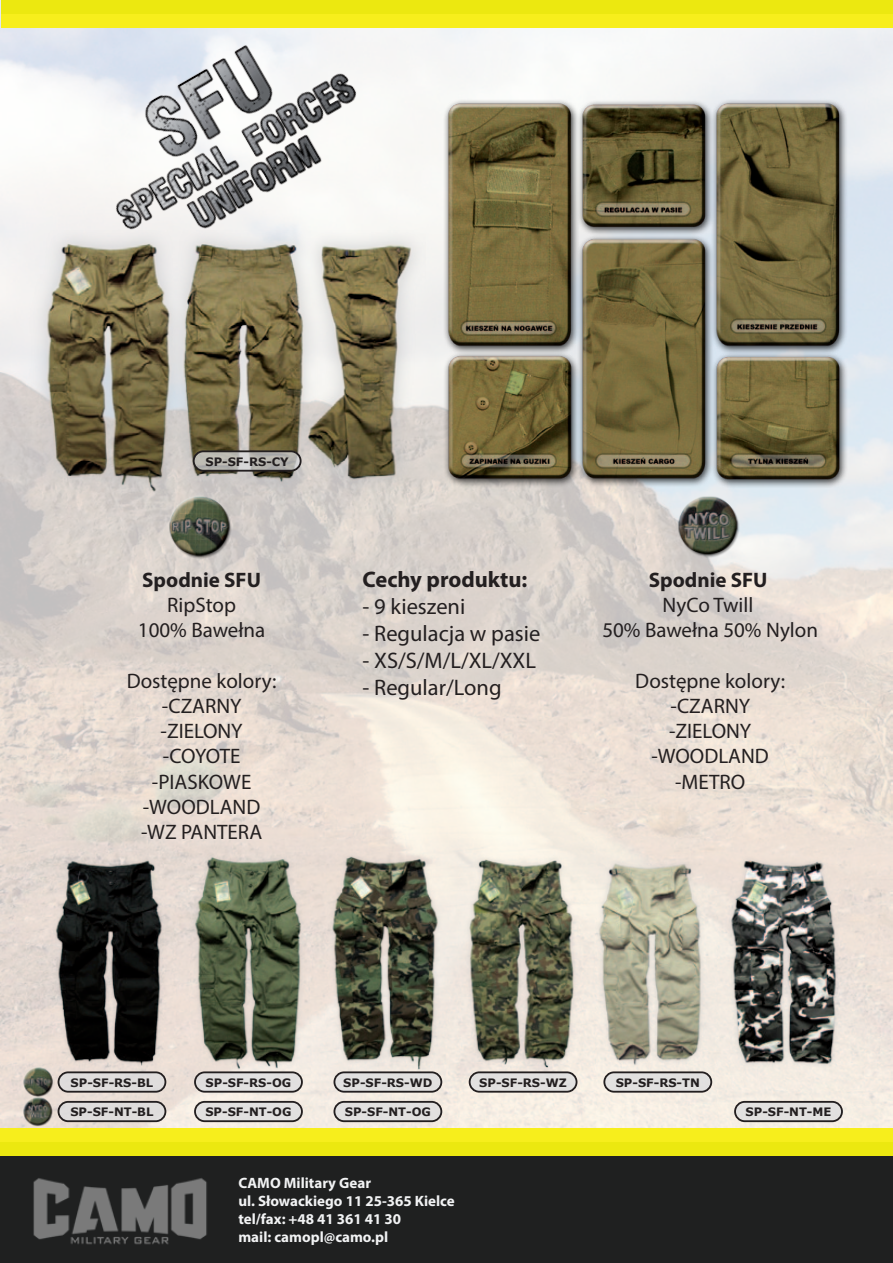
<style>
.page{position:relative;width:893px;height:1263px;background:#fff}
.page>*{position:absolute;margin:0;border:0;box-sizing:border-box;transform-origin:0 0}
.t1{font:22.5px "Myriad Pro";color:#231f20}
.t2{font:700 22.5px "Myriad Pro";color:#231f20}
.t3{font:21px/25.2px "Myriad Pro";color:#231f20;text-align:center}
.t4{font:700 21px "Myriad Pro";color:#231f20}
.t5{font:700 15px/18px "Myriad Pro";color:#f2f3f4}
.t6{font:700 11.55px "Verdana";color:#231f20}
</style>
<div class="page">
<img style="left:0;top:0;width:893px;height:1128px">
<img style="left:426px;top:83px;width:440px;height:419px">
<img style="left:29px;top:306px;width:397px;height:195px">
<img style="left:671px;top:490px;width:72px;height:72px">
<img style="left:163px;top:490px;width:72px;height:72px">
<img style="left:41px;top:846px;width:136px;height:234px">
<img style="left:180px;top:846px;width:402px;height:234px">
<img style="left:582px;top:846px;width:134px;height:235px">
<img style="left:716px;top:846px;width:136px;height:235px">
<img style="left:20px;top:1098px;width:34px;height:30px">
<img style="left:20px;top:1064px;width:34px;height:34px">
<img style="left:6px;top:28px;width:443px;height:278px">
<div style="left:1px;top:0;width:892px;height:28px;background:#f7ee1c"></div>
<div style="left:1px;top:0;width:892px;height:14px;background:#ece810"></div>
<div style="left:0;top:1128px;width:893px;height:28px;background:#f7ee1c"></div>
<div style="left:0;top:1142px;width:893px;height:14px;background:#ece810"></div>
<div style="left:0;top:1156px;width:893px;height:107px;background:#1f2020"></div>
<img style="left:26px;top:1123px;width:190px;height:122px">
<div style="left:59px;top:1072px;width:106px;height:20px;background:#dcdddf;border-radius:10px"></div>
<div style="left:58px;top:1071px;width:108px;height:21px;border:2px solid #231f20;border-radius:10px"></div>
<svg style="left:194px;top:451px;width:107px;height:20px;background:#b8b6b2"></svg>
<div style="left:193px;top:450px;width:109px;height:22px;border:2px solid #231f20;border-radius:10px"></div>
<div style="left:195px;top:1072px;width:107px;height:20px;background:#dcdddf;border-radius:10px"></div>
<div style="left:194px;top:1071px;width:109px;height:21px;border:2px solid #231f20;border-radius:10px"></div>
<div style="left:195px;top:1102px;width:107px;height:19px;background:#dcdddf;border-radius:10px"></div>
<div style="left:194px;top:1101px;width:109px;height:21px;border:2px solid #231f20;border-radius:10px"></div>
<div style="left:59px;top:1102px;width:106px;height:19px;background:#dcdddf;border-radius:10px"></div>
<div style="left:58px;top:1101px;width:108px;height:21px;border:2px solid #231f20;border-radius:10px"></div>
<div style="left:334px;top:1102px;width:107px;height:19px;background:#dcdddf;border-radius:10px"></div>
<div style="left:333px;top:1101px;width:109px;height:21px;border:2px solid #231f20;border-radius:10px"></div>
<div style="left:334px;top:1072px;width:107px;height:20px;background:#dcdddf;border-radius:10px"></div>
<div style="left:333px;top:1071px;width:109px;height:21px;border:2px solid #231f20;border-radius:10px"></div>
<div style="left:470px;top:1072px;width:107px;height:20px;background:#dcdddf;border-radius:10px"></div>
<div style="left:469px;top:1071px;width:108px;height:21px;border:2px solid #231f20;border-radius:10px"></div>
<div style="left:604px;top:1072px;width:107px;height:20px;background:#dcdddf;border-radius:10px"></div>
<div style="left:603px;top:1071px;width:109px;height:21px;border:2px solid #231f20;border-radius:10px"></div>
<div style="left:735px;top:1102px;width:107px;height:19px;background:#dcdddf;border-radius:10px"></div>
<div style="left:734px;top:1101px;width:109px;height:21px;border:2px solid #231f20;border-radius:10px"></div>
<p class="t6" style="left:205px;top:453px;width:85px">SP-SF-RS-CY</p>
<p class="t4" style="left:142px;top:566px;width:120px">Spodnie SFU</p>
<p class="t3" style="left:138px;top:592px;width:129px">RipStop<br>100% Bawełna</p>
<p class="t3" style="left:127px;top:668px;width:151px">Dostępne kolory: -CZARNY -ZIELONY -COYOTE -PIASKOWE -WOODLAND -WZ PANTERA</p>
<p class="t2" style="left:362px;top:565px;width:166px">Cechy produktu:</p>
<p class="t1" style="left:362px;top:593px;width:104px">- 9 kieszeni</p>
<p class="t1" style="left:362px;top:620px;width:179px">- Regulacja w pasie</p>
<p class="t1" style="left:362px;top:647px;width:175px">- XS/S/M/L/XL/XXL</p>
<p class="t1" style="left:362px;top:674px;width:141px">- Regular/Long</p>
<p class="t4" style="left:649px;top:566px;width:120px">Spodnie SFU</p>
<p class="t3" style="left:602px;top:592px;width:217px">NyCo Twill<br>50% Bawełna 50% Nylon</p>
<p class="t3" style="left:635px;top:668px;width:151px">Dostępne kolory: -CZARNY -ZIELONY -WOODLAND -METRO</p>
<p class="t6" style="left:71px;top:1074px;width:84px">SP-SF-RS-BL</p>
<p class="t6" style="left:206px;top:1074px;width:87px">SP-SF-RS-OG</p>
<p class="t6" style="left:343px;top:1074px;width:91px">SP-SF-RS-WD</p>
<p class="t6" style="left:479px;top:1074px;width:89px">SP-SF-RS-WZ</p>
<p class="t6" style="left:616px;top:1074px;width:86px">SP-SF-RS-TN</p>
<p class="t6" style="left:70px;top:1104px;width:85px">SP-SF-NT-BL</p>
<p class="t6" style="left:205px;top:1104px;width:88px">SP-SF-NT-OG</p>
<p class="t6" style="left:345px;top:1104px;width:88px">SP-SF-NT-OG</p>
<p class="t5" style="left:238px;top:1173px;width:218px">CAMO Military Gear<br>ul. Słowackiego 11 25-365 Kielce tel/fax: +48 41 361 41 30<br>mail: camopl@camo.pl</p>
<p class="t6" style="left:746px;top:1104px;width:87px">SP-SF-NT-ME</p>
</div>
